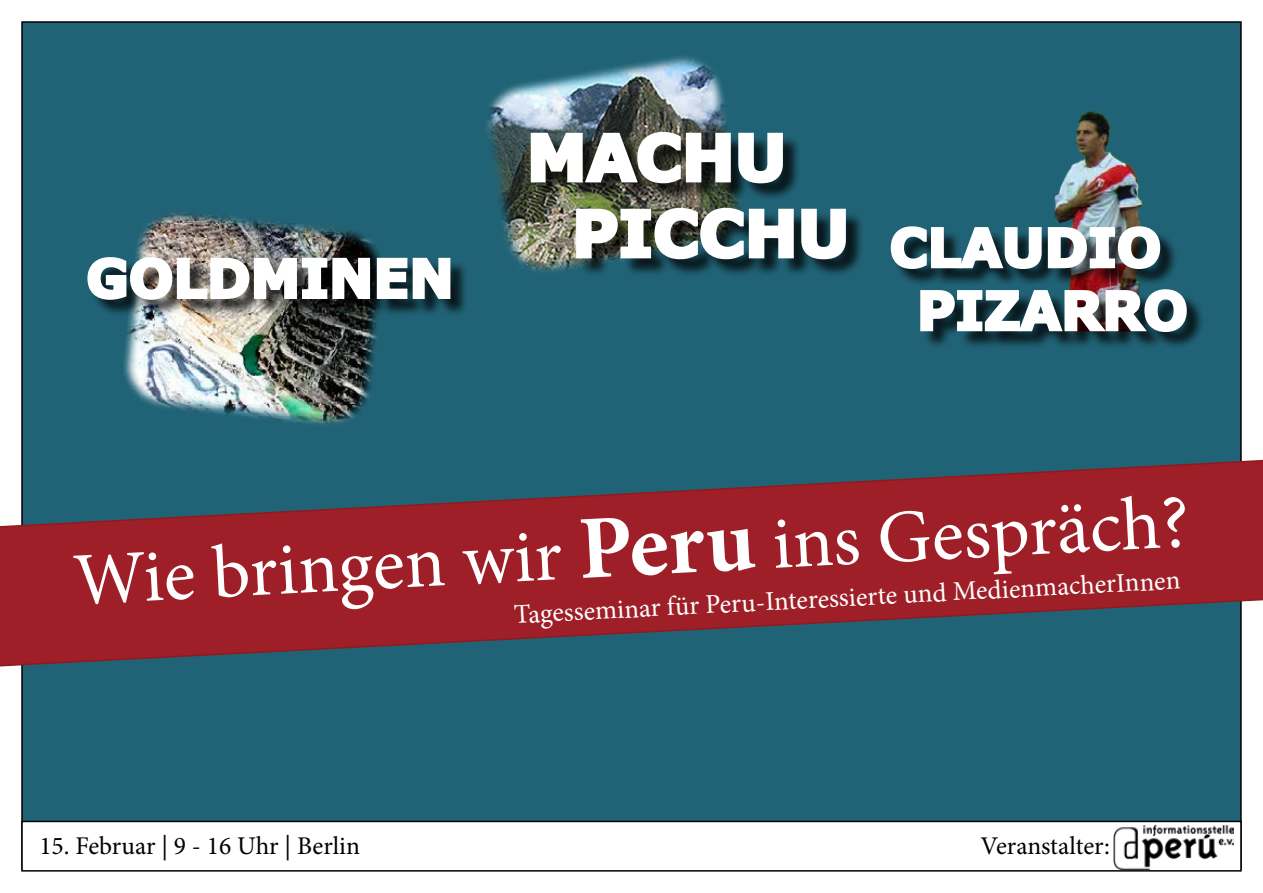
<style>
.page{position:relative;width:1263px;height:893px;background:#fff}
.page>*{position:absolute;margin:0;border:0;box-sizing:border-box;transform-origin:0 0}
.t1{font:75px "Minion Pro";color:#fff}
.t2{font:700 63.3px "Verdana";color:#fff}
.t3{font:700 52.5px/63px "Verdana";color:#fff}
.t4{font:27px "Minion Pro";color:#fff}
.t5{font:25.5px "Minion Pro";color:#000}
.s1{font-weight:700;font-size:90px}
</style>
<div class="page">
<div style="left:22px;top:22px;width:1219px;height:847px;background:#216376"></div>
<div style="left:22px;top:821px;width:1219px;height:50px;background:#fff"></div>
<div style="left:21px;top:821px;width:1221px;height:51px;border:2px solid #000"></div>
<img style="left:1113px;top:825px;width:120px;height:44px">
<svg style="left:0;top:456px;width:1263px;height:215px"></svg>
<img style="left:486px;top:56px;width:241px;height:215px">
<div style="left:533px;top:134px;width:332px;height:144px;background:#000;opacity:.75"></div>
<svg style="left:529px;top:130px;width:256px;height:56px;background:#6b7371"></svg>
<img style="left:574px;top:206px;width:274px;height:56px">
<img style="left:1054px;top:110px;width:89px;height:115px">
<div style="left:893px;top:229px;width:312px;height:121px;background:#000;opacity:.75"></div>
<img style="left:890px;top:225px;width:272px;height:46px">
<img style="left:919px;top:288px;width:269px;height:46px">
<img style="left:124px;top:212px;width:256px;height:213px">
<div style="left:90px;top:260px;width:379px;height:58px;background:#000;opacity:.75"></div>
<img style="left:87px;top:255px;width:365px;height:46px">
<h3 class="t3" style="left:86px;top:246px;width:369px">GOLDMINEN</h3>
<h2 class="t2" style="left:527px;top:113px;width:261px">MACHU</h2>
<h3 class="t3" style="left:917px;top:215px;width:272px;text-indent:-345px"><sup>PICCHU</sup> CLAUDIO<br>PIZARRO</h3>
<h1 class="t1" style="left:71px;top:530px;width:1119px;rotate:-3deg">Wie bringen wir <span class="s1">Peru</span> ins Gespräch?</h1>
<p class="t4" style="left:513px;top:597px;width:669px;rotate:-3deg">Tagesseminar für Peru-Interessierte und MedienmacherInnen</p>
<p class="t5" style="left:39px;top:829px;width:322px">15. Februar | 9 - 16 Uhr | Berlin</p>
<p class="t5" style="left:980px;top:829px;width:131px">Veranstalter:</p>
</div>
